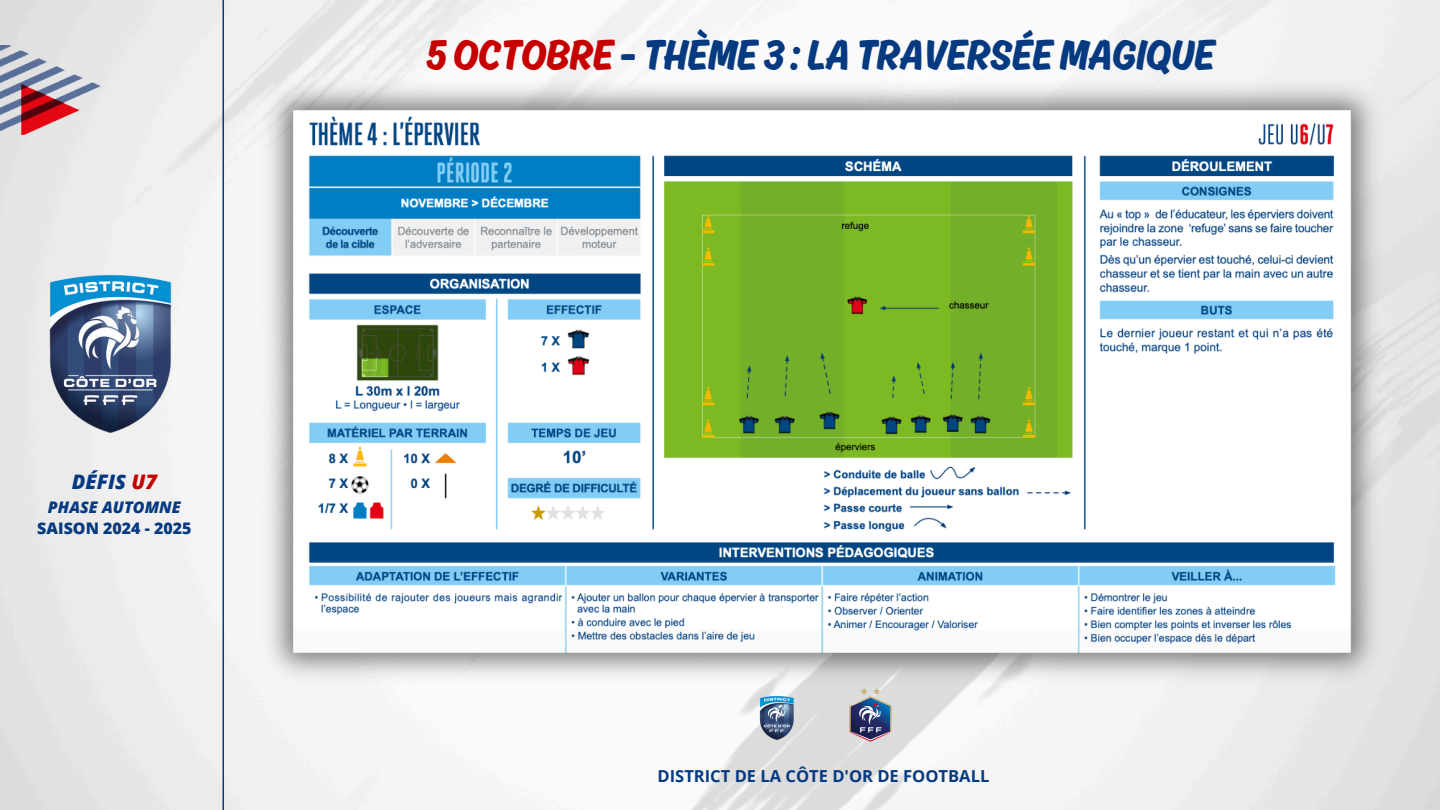
<style>
.page{position:relative;width:1440px;height:810px;background:#fff}
.page>*{position:absolute;margin:0;border:0;box-sizing:border-box;transform-origin:0 0}
.t1{font:45px "Ahkio";color:#063a80}
.t2{font:italic 800 20px "Open Sans";color:#063a80}
.t3{font:700 16.5px "Open Sans";color:#063a80}
.t4{font:800 16px "Open Sans";color:#063a80}
.t5{font:italic 800 16px "Open Sans";color:#063a80}
.s1{color:#c60000}
</style>
<div class="page">
<img style="left:0;top:0;width:1440px;height:810px">
<img style="left:0;top:46px;width:101px;height:88px">
<img style="left:30px;top:190px;width:150px;height:280px">
<hr style="left:223px;top:0;width:1px;height:810px;background:#063a80">
<img style="left:837px;top:694px;width:68px;height:60px">
<img style="left:742px;top:694px;width:70px;height:58px">
<img style="left:214px;top:70px;width:1216px;height:624px">
<p class="t2" style="left:72px;top:468px;width:87px">DÉFIS <span class="s1">U7</span></p>
<p class="t5" style="left:48px;top:495px;width:134px">PHASE AUTOMNE</p>
<p class="t4" style="left:37px;top:517px;width:156px">SAISON 2024 - 2025</p>
<p class="t1" style="left:426px;top:28px;width:790px"><span class="s1">5 OCTOBRE</span> - THÈME 3 : LA TRAVERSÉEMAGIQUE</p>
<p class="t3" style="left:658px;top:764px;width:333px">DISTRICT DE LA CÔTE D'OR DE FOOTBALL</p>
</div>
